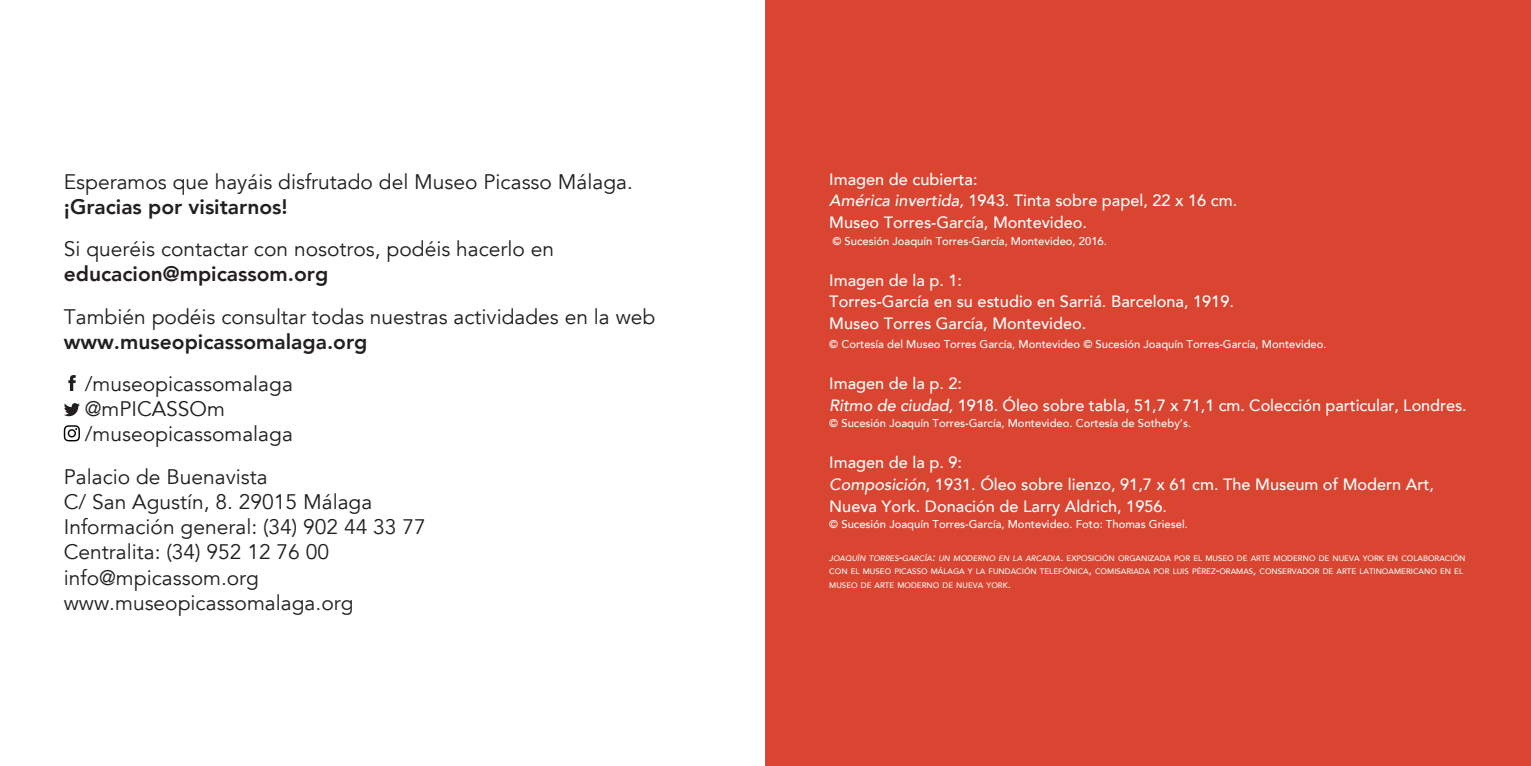
<style>
.page{position:relative;width:1531px;height:766px;background:#fff}
.page>*{position:absolute;margin:0;border:0;box-sizing:border-box;transform-origin:0 0}
.t1{font:21px/25.2px "Avenir";color:#231f20}
.t2{font:800 21px "Avenir";color:#231f20}
.t3{font:500 16.35px/21.8px "Avenir";color:#fff}
.t4{font:500 11.25px "Avenir";color:#fff}
.t5{font:500 7.8px/13.5px "Avenir";color:#fff}
.s1{font-style:italic}
.s2{font-style:italic;font-size:11.25px}
.s3{font-size:11.25px}
</style>
<div class="page">
<svg style="left:68px;top:375px;width:8px;height:16px"></svg>
<svg style="left:64px;top:403px;width:16px;height:13px"></svg>
<svg style="left:64px;top:425px;width:16px;height:16px"></svg>
<div style="left:765px;top:0;width:766px;height:765px;background:#d94530"></div>
<p class="t1" style="left:64px;top:169px;width:571px">Esperamos que hayáis disfrutado del Museo Picasso Málaga.</p>
<p class="t2" style="left:64px;top:194px;width:225px">¡Gracias por visitarnos!</p>
<p class="t1" style="left:64px;top:237px;width:492px">Si queréis contactar con nosotros, podéis hacerlo en</p>
<p class="t2" style="left:64px;top:261px;width:266px">educacion@mpicassom.org</p>
<p class="t1" style="left:64px;top:304px;width:593px">También podéis consultar todas nuestras actividades en la web</p>
<p class="t2" style="left:64px;top:329px;width:305px">www.museopicassomalaga.org</p>
<p class="t1" style="left:85px;top:371px;width:210px">/museopicassomalaga @mPICASSOm /museopicassomalaga</p>
<p class="t1" style="left:64px;top:464px;width:363px">Palacio de Buenavista<br>C/ San Agustín, 8. 29015 Málaga<br>Información general: (34) 902 44 33 77<br>Centralita: (34) 952 12 76 00 info@mpicassom.org www.museopicassomalaga.org</p>
<p class="t3" style="left:829px;top:168px;width:409px">Imagen de cubierta:<br><span class="s1">América invertida,</span> 1943. Tinta sobre papel, 22 x 16 cm.<br>Museo Torres-García, Montevideo.</p>
<p class="t4" style="left:832px;top:234px;width:276px">© Sucesión Joaquín Torres-García, Montevideo, 2016.</p>
<p class="t3" style="left:829px;top:269px;width:406px">Imagen de la p. 1:<br>Torres-García en su estudio en Sarriá. Barcelona, 1919.<br>Museo Torres García, Montevideo.</p>
<p class="t4" style="left:829px;top:337px;width:499px">© Cortesía del Museo Torres García, Montevideo © Sucesión Joaquín Torres-García, Montevideo.</p>
<p class="t3" style="left:829px;top:373px;width:639px">Imagen de la p. 2:<br><span class="s1">Ritmo de ciudad,</span> 1918. Óleo sobre tabla, 51,7 x 71,1 cm. Colección particular, Londres.</p>
<p class="t4" style="left:829px;top:417px;width:363px">© Sucesión Joaquín Torres-García, Montevideo. Cortesía de Sotheby’s.</p>
<p class="t3" style="left:829px;top:452px;width:606px">Imagen de la p. 9:<br><span class="s1">Composición</span>, 1931. Óleo sobre lienzo, 91,7 x 61 cm. The Museum of Modern Art,<br>Nueva York. Donación de Larry Aldrich, 1956.</p>
<p class="t4" style="left:829px;top:518px;width:360px">© Sucesión Joaquín Torres-García, Montevideo. Foto: Thomas Griesel.</p>
<p class="t5" style="left:829px;top:551px;width:638px"><span class="s1">JOAQUÍN TORRES</span><span class="s2">-</span><span class="s1">GARCÍA</span><span class="s2">:</span> <span class="s1">UN MODERNO EN LA ARCADIA</span><span class="s3">.</span> EXPOSICIÓN ORGANIZADA POR EL MUSEO DE ARTE MODERNO DE NUEVA YORK EN COLABORACIÓN<br>CON EL MUSEO PICASSO MÁLAGA Y LA FUNDACIÓN TELEFÓNICA<span class="s3">,</span> COMISARIADA POR LUIS PÉREZ<span class="s3">-</span>ORAMAS<span class="s3">,</span> CONSERVADOR DE ARTE LATINOAMERICANO EN EL<br>MUSEO DE ARTE MODERNO DE NUEVA YORK<span class="s3">.</span></p>
</div>
